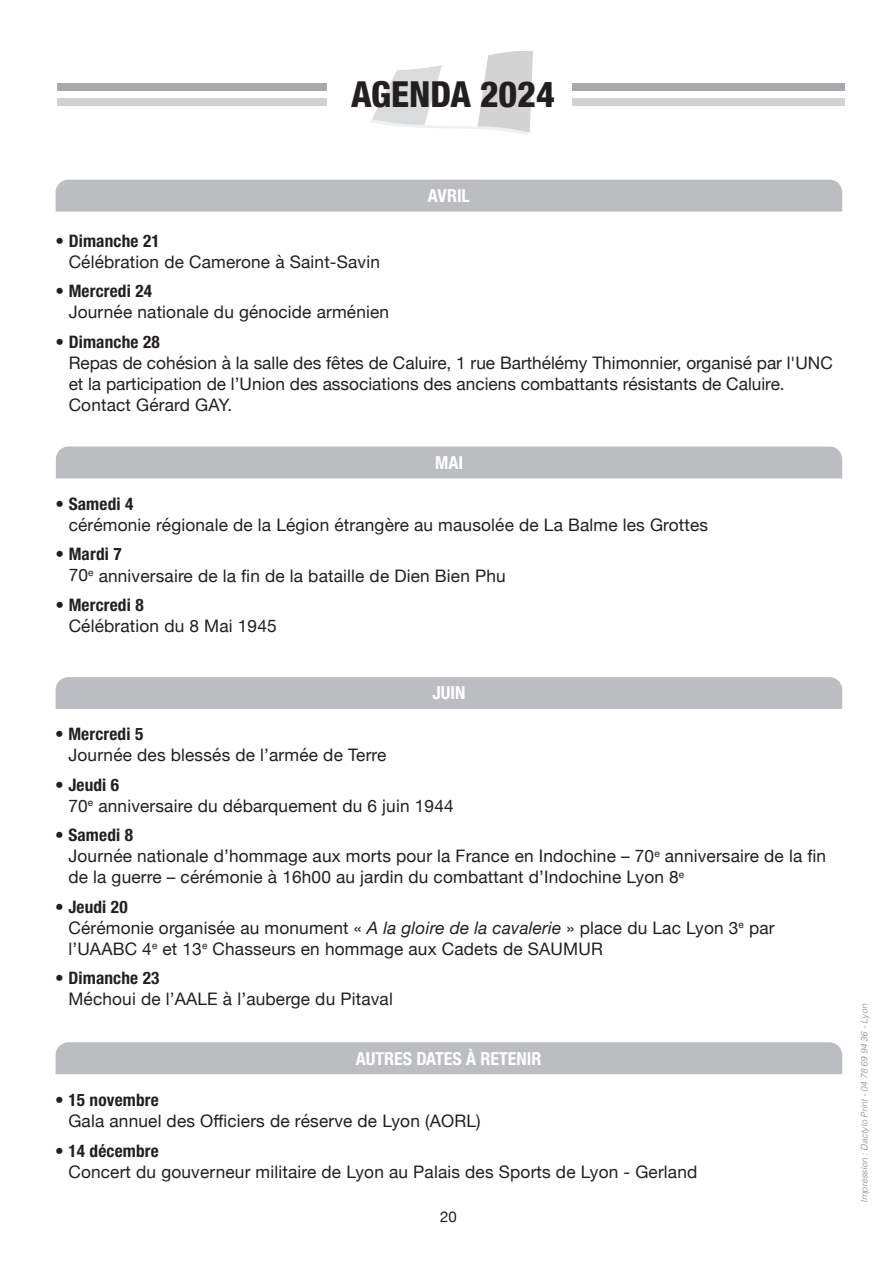
<style>
.page{position:relative;width:893px;height:1263px;background:#fff}
.page>*{position:absolute;margin:0;border:0;box-sizing:border-box;transform-origin:0 0}
.t1{font:800 condensed 36px "Helvetica Neue LT Std";color:#231f20}
.t2{font:700 condensed 18px "Helvetica Neue LT Std";color:#fff}
.t3{font:17.25px/21px "Helvetica Neue";letter-spacing:.01em;color:#231f20}
.t4{font:700 condensed 17.25px "Helvetica Neue LT Std";letter-spacing:.01em;color:#231f20}
.t5{font:15px "Helvetica Neue";color:#231f20}
.t6{font:italic 300 9px "Helvetica";letter-spacing:-.005em;color:#808285}
.s1{font-style:italic}
</style>
<div class="page">
<div style="left:572px;top:83px;width:272px;height:8px;background:#a8a9ad"></div>
<div style="left:572px;top:98px;width:272px;height:7px;background:#d1d2d4"></div>
<svg style="left:371px;top:51px;width:162px;height:84px"></svg>
<div style="left:58px;top:83px;width:269px;height:8px;background:#a8a9ad"></div>
<div style="left:58px;top:98px;width:269px;height:7px;background:#d1d2d4"></div>
<div style="left:56px;top:180px;width:786px;height:32px;background:#bcbdc0"></div>
<div style="left:56px;top:446px;width:786px;height:32px;background:#bcbdc0"></div>
<div style="left:56px;top:677px;width:786px;height:32px;background:#bcbdc0"></div>
<div style="left:56px;top:1042px;width:786px;height:32px;background:#bcbdc0"></div>
<h1 class="t1" style="left:351px;top:72px;width:205px">AGENDA 2024</h1>
<p class="t2" style="left:428px;top:185px;width:44px">AVRIL</p>
<p class="t4" style="left:56px;top:230px;width:106px">• Dimanche 21</p>
<p class="t3" style="left:69px;top:252px;width:313px">Célébration de Camerone à Saint-Savin</p>
<p class="t4" style="left:56px;top:281px;width:98px">• Mercredi 24</p>
<p class="t3" style="left:69px;top:303px;width:322px">Journée nationale du génocide arménien</p>
<p class="t4" style="left:56px;top:331px;width:106px">• Dimanche 28</p>
<p class="t3" style="left:69px;top:353px;width:766px">Repas de cohésion à la salle des fêtes de Caluire, 1 rue Barthélémy Thimonnier, organisé par l'UNC et la participation de l’Union des associations des anciens combattants résistants de Caluire.<br>Contact Gérard GAY.</p>
<p class="t2" style="left:435px;top:452px;width:29px">MAI</p>
<p class="t4" style="left:56px;top:493px;width:79px">• Samedi 4</p>
<p class="t3" style="left:69px;top:515px;width:641px">cérémonie régionale de la Légion étrangère au mausolée de La Balme les Grottes</p>
<p class="t4" style="left:56px;top:544px;width:68px">• Mardi 7</p>
<p class="t3" style="left:69px;top:566px;width:439px">70<sup>e</sup> anniversaire de la fin de la bataille de Dien Bien Phu</p>
<p class="t4" style="left:56px;top:594px;width:90px">• Mercredi 8</p>
<p class="t3" style="left:69px;top:616px;width:210px">Célébration du 8 Mai 1945</p>
<p class="t2" style="left:432px;top:682px;width:34px">JUIN</p>
<p class="t4" style="left:55px;top:724px;width:90px">• Mercredi 5</p>
<p class="t3" style="left:68px;top:746px;width:320px">Journée des blessés de l’armée de Terre</p>
<p class="t4" style="left:55px;top:774px;width:65px">• Jeudi 6</p>
<p class="t3" style="left:68px;top:796px;width:387px">70<sup>e</sup> anniversaire du débarquement du 6 juin 1944</p>
<p class="t4" style="left:55px;top:825px;width:79px">• Samedi 8</p>
<p class="t3" style="left:68px;top:847px;width:759px">Journée nationale d’hommage aux morts pour la France en Indochine – 70<sup>e</sup> anniversaire de la fin de la guerre – cérémonie à 16h00 au jardin du combattant d’Indochine Lyon 8<sup>e</sup></p>
<p class="t4" style="left:55px;top:896px;width:74px">• Jeudi 20</p>
<p class="t3" style="left:68px;top:918px;width:708px">Cérémonie organisée au monument « <span class="s1">A la gloire de la cavalerie</span> » place du Lac Lyon 3<sup>e</sup> par l’UAABC 4<sup>e</sup> et 13<sup>e</sup> Chasseurs en hommage aux Cadets de SAUMUR</p>
<p class="t4" style="left:55px;top:968px;width:106px">• Dimanche 23</p>
<p class="t3" style="left:68px;top:990px;width:326px">Méchoui de l’AALE à l’auberge du Pitaval</p>
<p class="t2" style="left:356px;top:1047px;width:187px">AUTRES DATES À RETENIR</p>
<p class="t4" style="left:55px;top:1089px;width:105px">• 15 novembre</p>
<p class="t3" style="left:68px;top:1111px;width:414px">Gala annuel des Officiers de réserve de Lyon (AORL)</p>
<p class="t4" style="left:55px;top:1140px;width:105px">• 14 décembre</p>
<p class="t3" style="left:68px;top:1162px;width:630px">Concert du gouverneur militaire de Lyon au Palais des Sports de Lyon - Gerland</p>
<p class="t5" style="left:440px;top:1206px;width:18px">20</p>
<p class="t6" style="left:857px;top:1203px;width:200px;rotate:-90deg">Impression : Dactylo Print - 04 78 69 94 36 - Lyon</p>
</div>
